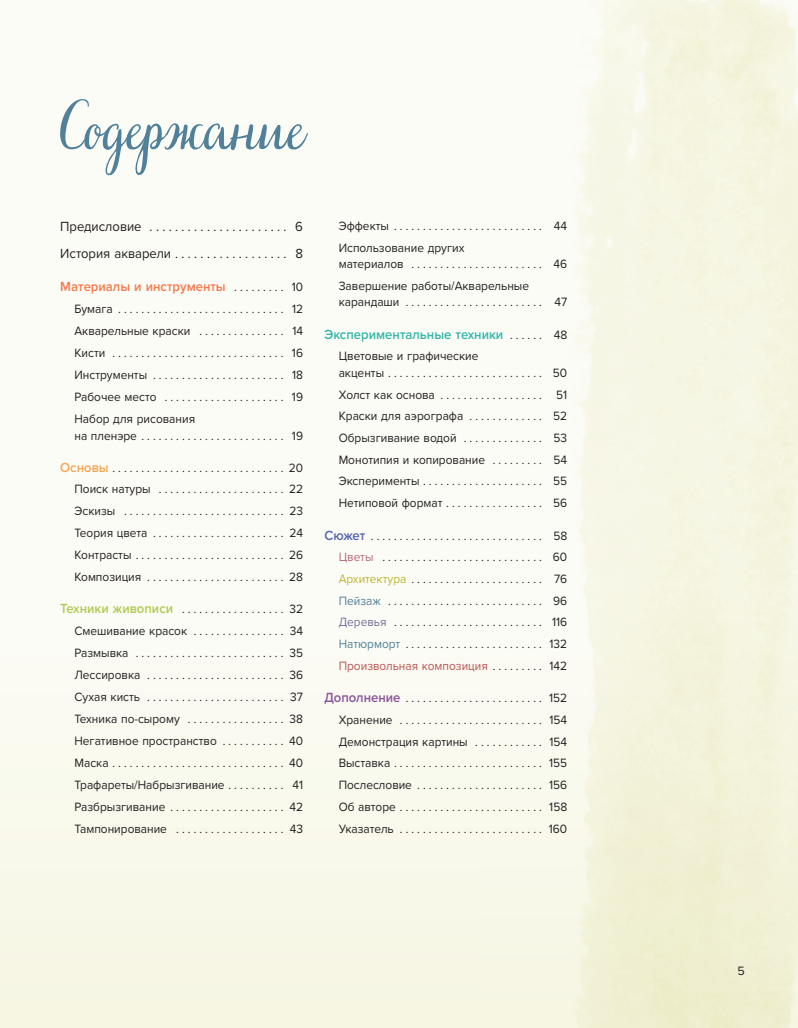
<style>
.page{position:relative;width:798px;height:1028px;background:#fff}
.page>*{position:absolute;margin:0;border:0;box-sizing:border-box;transform-origin:0 0}
.t1{font:62.5px "Very Berry Pro";color:#51819a}
.t2{font:13.75px/27.2px "Proxima Nova";color:#231f20;scale:.95 1}
.t3{font:600 13.75px "Proxima Nova";color:#f4794c;scale:.95 1}
.t4{font:600 13.75px "Proxima Nova";color:#35b5a9;scale:.95 1}
.t5{font:12.5px/21.8px "Proxima Nova";color:#231f20;text-align:justify;scale:.95 1}
.t6{font:12.5px "Proxima Nova";color:#231f20}
.s1{font-weight:400;font-size:12.5px;color:#231f20}
.s2{font-weight:600;font-size:13.75px;color:#f9a654}
.s3{font-weight:600;font-size:13.75px;color:#b0ca53}
.s4{font-weight:600;font-size:13.75px;color:#5564ae}
.s5{color:#b6697b}
.s6{color:#bcb531}
.s7{color:#51819a}
.s8{color:#796f9a}
.s9{color:#b75553}
.s10{font-weight:600;font-size:13.75px;color:#895397}
</style>
<div class="page">
<div style="left:0;top:0;width:481px;height:1028px;background:linear-gradient(to bottom,#fdfefc,#f8f8e9)"></div>
<h1 class="t1" style="left:60px;top:85px;width:246px">Содержание</h1>
<p class="t2" style="left:60px;top:214px;width:257px">Предисловие . . . . . . . . . . . . . . . . . . . . . . 6<br>История акварели . . . . . . . . . . . . . . . . . . 8</p>
<p class="t3" style="left:60px;top:281px;width:257px">Материалы и инструменты <span class="s1">. . . . . . . . . 10</span></p>
<p class="t5" style="left:74px;top:298px;width:242px">Бумага . . . . . . . . . . . . . . . . . . . . . . . . . . . . . 12<br>Акварельные краски . . . . . . . . . . . . . . . 14<br>Кисти . . . . . . . . . . . . . . . . . . . . . . . . . . . . . . 16<br>Инструменты . . . . . . . . . . . . . . . . . . . . . . . 18<br>Рабочее место . . . . . . . . . . . . . . . . . . . . . 19<br>Набор для рисования</p>
<p class="t5" style="left:74px;top:425px;width:242px">на пленэре . . . . . . . . . . . . . . . . . . . . . . . . . 19</p>
<p class="t5" style="left:60px;top:459px;width:257px;line-height:20.2px;text-align:right"><span class="s2">Основы</span> . . . . . . . . . . . . . . . . . . . . . . . . . . . . . . 20<br>Поиск натуры . . . . . . . . . . . . . . . . . . . . . . 22</p>
<p class="t5" style="left:74px;top:500px;width:242px">Эскизы . . . . . . . . . . . . . . . . . . . . . . . . . . . . 23<br>Теория цвета . . . . . . . . . . . . . . . . . . . . . . . 24<br>Контрасты . . . . . . . . . . . . . . . . . . . . . . . . . . 26<br>Композиция . . . . . . . . . . . . . . . . . . . . . . . . 28</p>
<p class="t5" style="left:74px;top:598px;width:242px;text-indent:-14px"><span class="s3">Техники живописи</span> . . . . . . . . . . . . . . . . . . 32<br>Смешивание красок . . . . . . . . . . . . . . . . 34<br>Размывка . . . . . . . . . . . . . . . . . . . . . . . . . . 35<br>Лессировка . . . . . . . . . . . . . . . . . . . . . . . . 36<br>Сухая кисть . . . . . . . . . . . . . . . . . . . . . . . . 37<br>Техника по-сырому . . . . . . . . . . . . . . . . . 38<br>Негативное пространство . . . . . . . . . . . 40<br>Маска . . . . . . . . . . . . . . . . . . . . . . . . . . . . . . 40<br>Трафареты/Набрызгивание . . . . . . . . . . 41<br>Разбрызгивание . . . . . . . . . . . . . . . . . . . . 42<br>Тампонирование . . . . . . . . . . . . . . . . . . . 43</p>
<p class="t5" style="left:338px;top:216px;width:242px">Эффекты . . . . . . . . . . . . . . . . . . . . . . . . . . 44<br>Использование других</p>
<p class="t5" style="left:338px;top:254px;width:242px">материалов . . . . . . . . . . . . . . . . . . . . . . . 46<br>Завершение работы/Акварельные</p>
<p class="t5" style="left:338px;top:292px;width:242px">карандаши . . . . . . . . . . . . . . . . . . . . . . . . 47</p>
<p class="t4" style="left:324px;top:328px;width:257px">Экспериментальные техники <span class="s1">. . . . . . 48</span></p>
<p class="t5" style="left:338px;top:349px;width:242px;line-height:16.4px">Цветовые и графические<br>акценты . . . . . . . . . . . . . . . . . . . . . . . . . . . 50</p>
<p class="t5" style="left:338px;top:384px;width:242px">Холст как основа . . . . . . . . . . . . . . . . . . 51<br>Краски для аэрографа . . . . . . . . . . . . . 52<br>Обрызгивание водой . . . . . . . . . . . . . . 53<br>Монотипия и копирование . . . . . . . . . 54<br>Эксперименты . . . . . . . . . . . . . . . . . . . . . 55<br>Нетиповой формат . . . . . . . . . . . . . . . . . 56</p>
<p class="t5" style="left:338px;top:525px;width:242px;text-indent:-14px"><span class="s4">Сюжет</span> . . . . . . . . . . . . . . . . . . . . . . . . . . . . . . 58<br><span class="s5">Цветы</span> . . . . . . . . . . . . . . . . . . . . . . . . . . . . 60<br><span class="s6">Архитектура</span> . . . . . . . . . . . . . . . . . . . . . . . 76<br><span class="s7">Пейзаж</span> . . . . . . . . . . . . . . . . . . . . . . . . . . . 96<br><span class="s8">Деревья</span> . . . . . . . . . . . . . . . . . . . . . . . . . . 116<br><span class="s7">Натюрморт</span> . . . . . . . . . . . . . . . . . . . . . . . . 132<br><span class="s9">Произвольная композиция</span> . . . . . . . . . 142</p>
<p class="t5" style="left:338px;top:688px;width:242px;text-indent:-14px"><span class="s10">Дополнение</span> . . . . . . . . . . . . . . . . . . . . . . . . 152<br>Хранение . . . . . . . . . . . . . . . . . . . . . . . . . 154<br>Демонстрация картины . . . . . . . . . . . . 154<br>Выставка . . . . . . . . . . . . . . . . . . . . . . . . . . 155<br>Послесловие . . . . . . . . . . . . . . . . . . . . . . 156<br>Об авторе . . . . . . . . . . . . . . . . . . . . . . . . . 158<br>Указатель . . . . . . . . . . . . . . . . . . . . . . . . . 160</p>
<p class="t6" style="left:737px;top:965px;width:9px">5</p>
</div>
